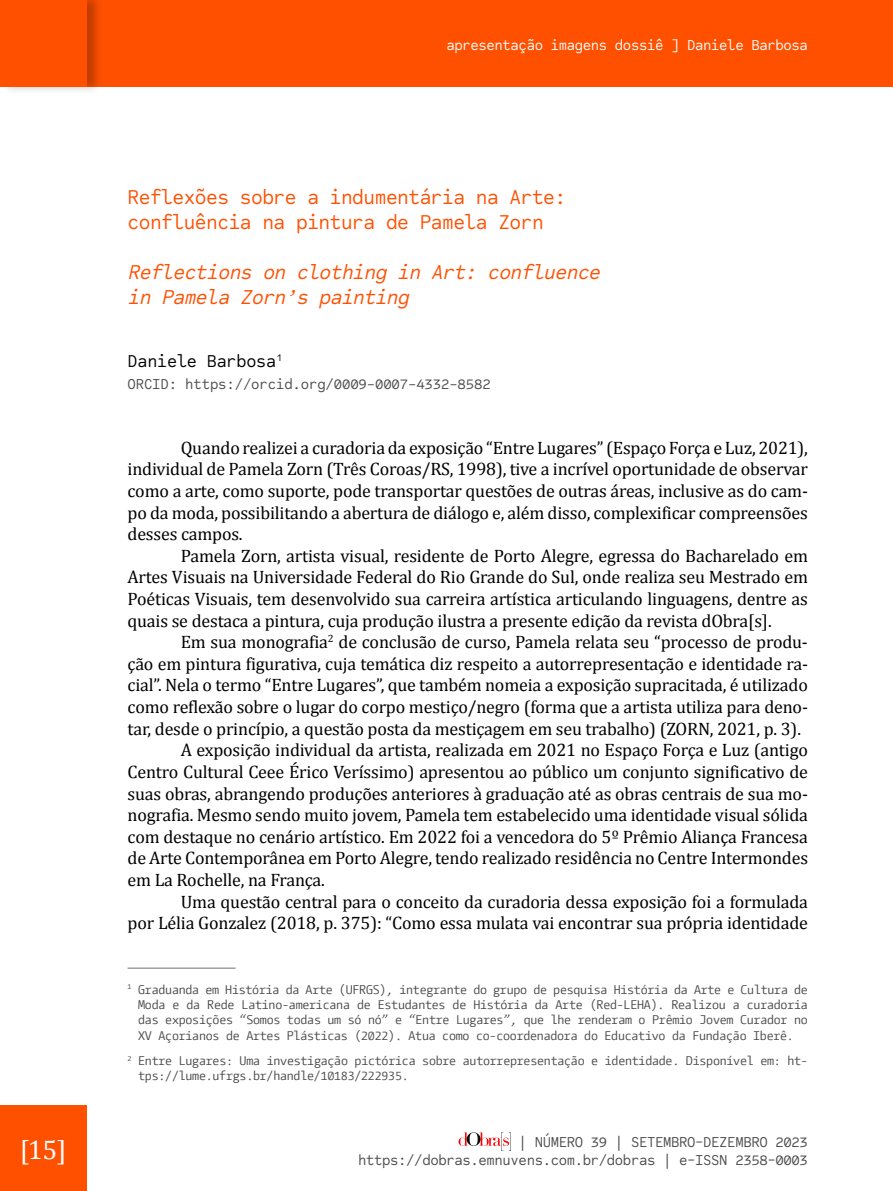
<style>
.page{position:relative;width:893px;height:1191px;background:#fff}
.page>*{position:absolute;margin:0;border:0;box-sizing:border-box;transform-origin:0 0}
.t1{font:27px "Cambria";color:#fff}
.t2{font:21px/25.2px "Code Saver";letter-spacing:-.025em;color:#ff5000}
.t3{font:italic 21px/25.2px "Code Saver";color:#ff5000}
.t4{font:18px/21.6px "Cambria";letter-spacing:-.01em;color:#000;text-align:justify}
.t5{font:18px "Code Saver";letter-spacing:-.01em;color:#000}
.t6{font:15px/18px "Code Saver";letter-spacing:-.025em;color:#4b4b4b;text-align:right}
.t7{font:15px "Code Saver";letter-spacing:-.025em;color:#fff}
.t8{font:12.75px/15.3px "Camingo Code";letter-spacing:-.02em;color:#4b4b4b;text-align:justify}
</style>
<div class="page">
<div style="left:0;top:1106px;width:86px;height:85px;background:#ff5000"></div>
<svg style="left:459px;top:1132px;width:52px;height:18px"></svg>
<div style="left:0;top:0;width:893px;height:86px;background:#ff5000"></div>
<div style="left:0;top:0;width:103px;height:94px;background:#000;opacity:.25"></div>
<div style="left:0;top:0;width:86px;height:86px;background:#ff5000"></div>
<hr style="left:128px;top:967px;width:108px;height:1px;background:#706f6f">
<p class="t7" style="left:446px;top:36px;width:363px">apresentação imagens dossiê ] Daniele Barbosa</p>
<p class="t2" style="left:128px;top:184px;width:440px">Reflexões sobre a indumentária na Arte: confluência na pintura de Pamela Zorn</p>
<p class="t3" style="left:128px;top:259px;width:479px">Reflections on clothing in Art: confluence in Pamela Zorn’s painting</p>
<p class="t5" style="left:128px;top:350px;width:156px">Daniele Barbosa<sup>1</sup></p>
<p class="t6" style="left:128px;top:375px;width:365px">ORCID: https://orcid.org/0009-0007-4332-8582</p>
<p class="t4" style="left:128px;top:437px;width:682px;text-indent:53px">Quando realizei a curadoria da exposição “Entre Lugares” (Espaço Força e Luz, 2021), individual de Pamela Zorn (Três Coroas/RS, 1998), tive a incrível oportunidade de observar como a arte, como suporte, pode transportar questões de outras áreas, inclusive as do cam&shy;po da moda, possibilitando a abertura de diálogo e, além disso, complexificar compreensões desses campos.</p>
<p class="t4" style="left:128px;top:545px;width:682px;text-indent:53px">Pamela Zorn, artista visual, residente de Porto Alegre, egressa do Bacharelado em Artes Visuais na Universidade Federal do Rio Grande do Sul, onde realiza seu Mestrado em Poéticas Visuais, tem desenvolvido sua carreira artística articulando linguagens, dentre as quais se destaca a pintura, cuja produção ilustra a presente edição da revista dObra[s].</p>
<p class="t4" style="left:181px;top:631px;width:629px">Em sua monografia<sup>2</sup> de conclusão de curso, Pamela relata seu “processo de produ-</p>
<p class="t4" style="left:128px;top:653px;width:682px">ção em pintura figurativa, cuja temática diz respeito a autorrepresentação e identidade ra-</p>
<p class="t4" style="left:128px;top:674px;width:682px">cial”. Nela o termo “Entre Lugares”, que também nomeia a exposição supracitada, é utilizado</p>
<p class="t4" style="left:128px;top:696px;width:682px">como reflexão sobre o lugar do corpo mestiço/negro (forma que a artista utiliza para deno-</p>
<p class="t4" style="left:128px;top:717px;width:675px">tar, desde o princípio, a questão posta da mestiçagem em seu trabalho) (ZORN, 2021, p. 3).</p>
<p class="t4" style="left:181px;top:739px;width:629px">A exposição individual da artista, realizada em 2021 no Espaço Força e Luz (antigo</p>
<p class="t4" style="left:128px;top:761px;width:682px">Centro Cultural Ceee Érico Veríssimo) apresentou ao público um conjunto significativo de</p>
<p class="t4" style="left:128px;top:782px;width:682px">suas obras, abrangendo produções anteriores à graduação até as obras centrais de sua mo-</p>
<p class="t4" style="left:128px;top:804px;width:682px">nografia. Mesmo sendo muito jovem, Pamela tem estabelecido uma identidade visual sólida</p>
<p class="t4" style="left:128px;top:825px;width:682px">com destaque no cenário artístico. Em 2022 foi a vencedora do 5º Prêmio Aliança Francesa</p>
<p class="t4" style="left:128px;top:847px;width:682px">de Arte Contemporânea em Porto Alegre, tendo realizado residência no Centre Intermondes</p>
<p class="t4" style="left:128px;top:869px;width:199px">em La Rochelle, na França.</p>
<p class="t4" style="left:181px;top:890px;width:629px">Uma questão central para o conceito da curadoria dessa exposição foi a formulada</p>
<p class="t4" style="left:128px;top:912px;width:682px">por Lélia Gonzalez (2018, p. 375): “Como essa mulata vai encontrar sua própria identidade</p>
<p class="t8" style="left:138px;top:981px;width:671px;text-indent:-11px"><sup>1</sup> Graduanda em História da Arte (UFRGS), integrante do grupo de pesquisa História da Arte e Cultura de Moda e da Rede Latino-americana de Estudantes de História da Arte (Red-LEHA). Realizou a curadoria das exposições “Somos todas um só nó” e “Entre Lugares”, que lhe renderam o Prêmio Jovem Curador no XV Açorianos de Artes Plásticas (2022). Atua como co-coordenadora do Educativo da Fundação Iberê.</p>
<p class="t8" style="left:138px;top:1052px;width:671px;text-indent:-11px"><sup>2</sup> Entre Lugares: Uma investigação pictórica sobre autorrepresentação e identidade. Disponível em: ht&shy;tps://lume.ufrgs.br/handle/10183/222935.</p>
<h1 class="t1" style="left:20px;top:1133px;width:48px">[15]</h1>
<p class="t6" style="left:358px;top:1132px;width:451px">| NÚMERO 39 | SETEMBRO-DEZEMBRO 2023 https://dobras.emnuvens.com.br/dobras | e-ISSN 2358-0003</p>
</div>
